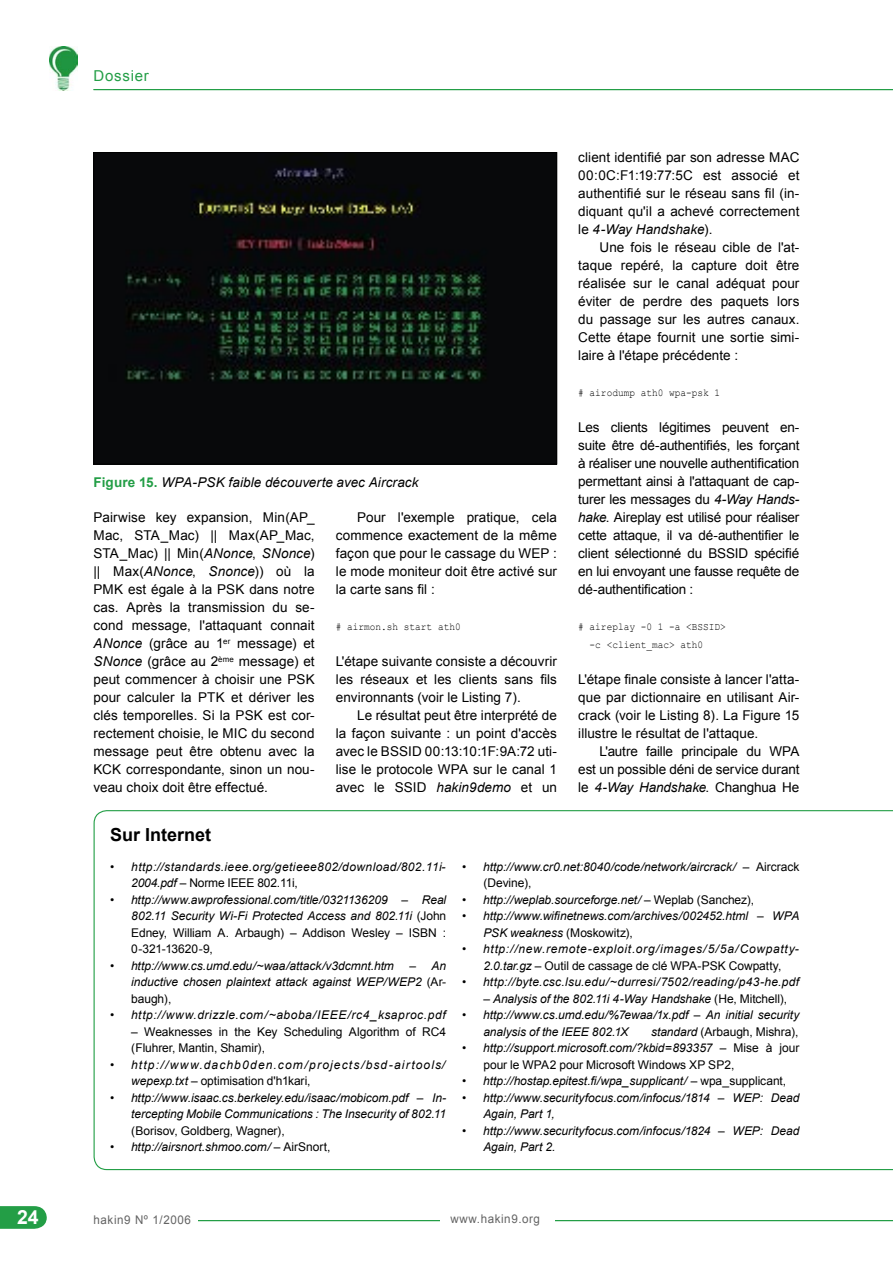
<style>
.page{position:relative;width:893px;height:1263px;background:#fff}
.page>*{position:absolute;margin:0;border:0;box-sizing:border-box;transform-origin:0 0}
.t1{font:700 19.5px "Arial";color:#fff}
.RAMKA_SUBHEAD1{font:700 18px "Arial";color:#000}
.t2{font:15px "Arial";letter-spacing:.05em;color:#239e46}
.BODY_TEXT{font:13.5px/18px "Arial";letter-spacing:.005em;color:#000;text-align:justify}
.BODY1_WS{font:13.5px/18px "Arial";letter-spacing:.005em;color:#000;text-align:justify}
.PODPIS{font:italic 13.5px "Arial";letter-spacing:.005em;color:#000}
.RAMKA_HANGING1{font:italic 12px/16.5px "Arial";color:#000}
.RAMKA_HANGING1-2{font:12px/16.5px "Arial";letter-spacing:-.005em;color:#000}
.RAMKA_HANGING1-3{font:italic 12px/16.5px "Arial";letter-spacing:.055em;color:#000;text-align:center}
.RAMKA_HANGING_WS{font:italic 12px/16.5px "Arial";letter-spacing:.035em;color:#000}
.RAMKA_HANGING1-4{font:italic 12px/16.5px "Arial";letter-spacing:.095em;color:#000}
.RAMKA_HANGING1-5{font:italic 12px "Arial";letter-spacing:.02em;color:#000}
.RAMKA_HANGING1-6{font:italic 12px "Arial";letter-spacing:.045em;color:#000}
.t3{font:12px "Arial";letter-spacing:.05em;color:#636363}
.BODY_CODE_WS{font:10.5px "Courier New";color:#000;scale:.9 1}
.BODY_CODE{font:10.5px "Courier New";color:#000;scale:.9 1}
.s1{font-weight:700;font-style:normal;color:#239e46}
.s2{font-style:italic}
.s3{font-style:normal}
</style>
<div class="page">
<hr style="left:94px;top:1220px;width:799px;height:1px;background:#239e46">
<div style="left:440px;top:1203px;width:115px;height:60px;background:#fff"></div>
<div style="left:94px;top:1202px;width:104px;height:49px;background:#fff"></div>
<img style="left:50px;top:46px;width:27px;height:44px">
<hr style="left:94px;top:89px;width:799px;height:1px;background:#239e46">
<svg style="left:0;top:1206px;width:47px;height:23px"></svg>
<img style="left:96px;top:154px;width:459px;height:308px">
<div style="left:94px;top:152px;width:463px;height:312px;border:1px solid #000"></div>
<svg style="left:93px;top:810px;width:800px;height:359px"></svg>
<h1 class="t1" style="left:17px;top:1204px;width:23px">24</h1>
<p class="t2" style="left:94px;top:66px;width:57px">Dossier</p>
<p class="PODPIS" style="left:94px;top:473px;width:327px"><span class="s1">Figure 15.</span> WPA-PSK faible découverte avec Aircrack</p>
<p class="BODY_TEXT" style="left:94px;top:508px;width:223px">Pairwise key expansion, Min(AP_ Mac, STA_Mac) || Max(AP_Mac, STA_Mac) || Min(<span class="s2">ANonce</span>, <span class="s2">SNonce</span>) || Max(<span class="s2">ANonce</span>, <span class="s2">Snonce</span>)) où la PMK est égale à la PSK dans notre cas. Après la transmission du se&shy;cond message, l'attaquant connait <span class="s2">ANonce</span> (grâce au 1<sup>er</sup> message) et <span class="s2">SNonce</span> (grâce au 2<sup>ème</sup> message) et peut commencer à choisir une PSK pour calculer la PTK et dériver les clés temporelles. Si la PSK est cor&shy;rectement choisie, le MIC du second message peut être obtenu avec la KCK correspondante, sinon un nou&shy;veau choix doit être effectué.</p>
<p class="BODY_TEXT" style="left:336px;top:508px;width:223px;text-indent:21px">Pour l'exemple pratique, cela commence exactement de la même façon que pour le cassage du WEP : le mode moniteur doit être activé sur la carte sans fil :</p>
<p class="BODY_CODE_WS" style="left:336px;top:620px;width:140px"># airmon.sh start ath0</p>
<p class="BODY1_WS" style="left:336px;top:652px;width:223px">L'étape suivante consiste a découvrir les réseaux et les clients sans fils environnants (voir le Listing 7).</p>
<p class="BODY_TEXT" style="left:336px;top:706px;width:223px;text-indent:21px">Le résultat peut être interprété de la façon suivante : un point d'accès avec le BSSID 00:13:10:1F:9A:72 uti&shy;lise le protocole WPA sur le canal 1 avec le SSID <span class="s2">hakin9demo</span> et un</p>
<p class="BODY_TEXT" style="left:578px;top:148px;width:223px">client identifié par son adresse MAC 00:0C:F1:19:77:5C est associé et authentifié sur le réseau sans fil (in&shy;diquant qu'il a achevé correctement le <span class="s2">4-Way Handshake</span>).</p>
<p class="BODY_TEXT" style="left:578px;top:238px;width:223px;text-indent:21px">Une fois le réseau cible de l'at&shy;taque repéré, la capture doit être réalisée sur le canal adéquat pour éviter de perdre des paquets lors du passage sur les autres canaux.<br>Cette étape fournit une sortie simi&shy;laire à l'étape précédente :</p>
<p class="BODY_CODE_WS" style="left:578px;top:386px;width:159px"># airodump ath0 wpa-psk 1</p>
<p class="BODY1_WS" style="left:578px;top:418px;width:223px">Les clients légitimes peuvent en&shy;suite être dé-authentifiés, les forçant à réaliser une nouvelle authentification permettant ainsi à l'attaquant de cap&shy;turer les messages du <span class="s2">4-Way Hands&shy;hake</span>. Aireplay est utilisé pour réaliser cette attaque, il va dé-authentifier le client sélectionné du BSSID spécifié en lui envoyant une fausse requête de dé-authentification :</p>
<p class="BODY_CODE_WS" style="left:578px;top:620px;width:165px"># aireplay -0 1 -a &lt;BSSID&gt;</p>
<p class="BODY_CODE" style="left:590px;top:638px;width:127px">-c &lt;client_mac&gt; ath0</p>
<p class="BODY1_WS" style="left:578px;top:670px;width:223px">L'étape finale consiste à lancer l'atta&shy;que par dictionnaire en utilisant Air&shy;crack (voir le Listing 8). La Figure 15 illustre le résultat de l'attaque.</p>
<p class="BODY_TEXT" style="left:578px;top:742px;width:223px;text-indent:21px">L'autre faille principale du WPA est un possible déni de service durant le <span class="s2">4-Way Handshake</span>. Changhua He</p>
<p class="RAMKA_SUBHEAD1" style="left:110px;top:822px;width:103px">Sur Internet</p>
<p class="RAMKA_HANGING_WS" style="left:131px;top:858px;width:316px;text-indent:-21px"><span class="s3">•</span> http://standards.ieee.org/getieee802/download/802.11i-<br>2004.pdf <span class="s3">– Norme IEEE 802.11i,</span></p>
<p class="RAMKA_HANGING1" style="left:131px;top:891px;width:316px;text-align:justify;text-indent:-21px"><span class="s3">•</span> http://www.awprofessional.com/title/0321136209 <span class="s3">–</span> Real 802.11 Security Wi-Fi Protected Access and 802.11i <span class="s3">(John Edney, William A. Arbaugh) – Addison Wesley – ISBN :<br>0-321-13620-9,</span></p>
<p class="RAMKA_HANGING1" style="left:110px;top:957px;width:285px"><span class="s3">•</span> http://www.cs.umd.edu/~waa/attack/v3dcmnt.htm</p>
<p class="RAMKA_HANGING1" style="left:131px;top:957px;width:316px;text-align:justify;text-indent:278px"><span class="s3">–</span> An inductive chosen plaintext attack against WEP/WEP2 <span class="s3">(Ar&shy;baugh),</span></p>
<p class="RAMKA_HANGING1-6" style="left:110px;top:1007px;width:337px"><span class="s3">•</span> http://www.drizzle.com/~aboba/IEEE/rc4_ksaproc.pdf</p>
<p class="RAMKA_HANGING1-2" style="left:131px;top:1023px;width:316px">– Weaknesses in the Key Scheduling Algorithm of RC4 (Fluhrer, Mantin, Shamir),</p>
<p class="RAMKA_HANGING1-4" style="left:131px;top:1056px;width:315px;text-indent:-21px"><span class="s3">•</span> http://www.dachb0den.com/projects/bsd-airtools/ wepexp.txt <span class="s3">– optimisation d'h1kari,</span></p>
<p class="RAMKA_HANGING1" style="left:131px;top:1089px;width:316px;text-align:justify;text-indent:-21px"><span class="s3">•</span> http://www.isaac.cs.berkeley.edu/isaac/mobicom.pdf <span class="s3">–</span> In&shy;tercepting Mobile Communications : The Insecurity of 802.11 <span class="s3">(Borisov, Goldberg, Wagner),</span></p>
<p class="RAMKA_HANGING1" style="left:110px;top:1139px;width:222px"><span class="s3">•</span> http://airsnort.shmoo.com/ <span class="s3">– AirSnort,</span></p>
<p class="RAMKA_HANGING1" style="left:483px;top:858px;width:318px;text-indent:-21px"><span class="s3">•</span> http://www.cr0.net:8040/code/network/aircrack/ – <span class="s3">Aircrack (Devine),</span></p>
<p class="RAMKA_HANGING1" style="left:462px;top:891px;width:293px"><span class="s3">•</span> http://weplab.sourceforge.net/ <span class="s3">– Weplab (Sanchez),</span></p>
<p class="RAMKA_HANGING1" style="left:483px;top:907px;width:318px;text-indent:-21px"><span class="s3">•</span> http://www.wifinetnews.com/archives/002452.html <span class="s3">–</span> WPA<br>PSK weakness <span class="s3">(Moskowitz),</span></p>
<p class="RAMKA_HANGING1-3" style="left:462px;top:940px;width:338px"><span class="s3">•</span> http://new.remote-exploit.org/images/5/5a/Cowpatty-<br>2.0.tar.gz <span class="s3">– Outil de cassage de clé WPA-PSK Cowpatty,</span></p>
<p class="RAMKA_HANGING1-5" style="left:462px;top:974px;width:338px"><span class="s3">•</span> http://byte.csc.lsu.edu/~durresi/7502/reading/p43-he.pdf</p>
<p class="RAMKA_HANGING1" style="left:483px;top:990px;width:305px"><span class="s3">–</span> Analysis of the 802.11i 4-Way Handshake <span class="s3">(He, Mitchell),</span></p>
<p class="RAMKA_HANGING1" style="left:483px;top:1006px;width:318px;text-indent:-21px"><span class="s3">•</span> http://www.cs.umd.edu/%7ewaa/1x.pdf <span class="s3">–</span> An initial security analysis of the IEEE 802.1X</p>
<p class="RAMKA_HANGING1-2" style="left:651px;top:1023px;width:149px"><span class="s2">standard</span> (Arbaugh, Mishra),</p>
<p class="RAMKA_HANGING1-2" style="left:483px;top:1040px;width:318px;text-indent:-21px">• <span class="s2">http://support.microsoft.com/?kbid=893357</span> – Mise à jour pour le WPA2 pour Microsoft Windows XP SP2,</p>
<p class="RAMKA_HANGING1" style="left:462px;top:1072px;width:326px"><span class="s3">•</span> http://hostap.epitest.fi/wpa_supplicant/ <span class="s3">– wpa_supplicant,</span></p>
<p class="RAMKA_HANGING1" style="left:483px;top:1089px;width:318px;text-indent:-21px"><span class="s3">•</span> http://www.securityfocus.com/infocus/1814 <span class="s3">–</span> WEP: Dead<br>Again, Part 1,</p>
<p class="RAMKA_HANGING1" style="left:483px;top:1122px;width:317px;text-indent:-21px"><span class="s3">•</span> http://www.securityfocus.com/infocus/1824 <span class="s3">–</span> WEP: Dead<br>Again, Part 2.</p>
<p class="t3" style="left:94px;top:1212px;width:99px">hakin9 Nº 1/2006</p>
<p class="t3" style="left:451px;top:1211px;width:91px">www.hakin9.org</p>
</div>
